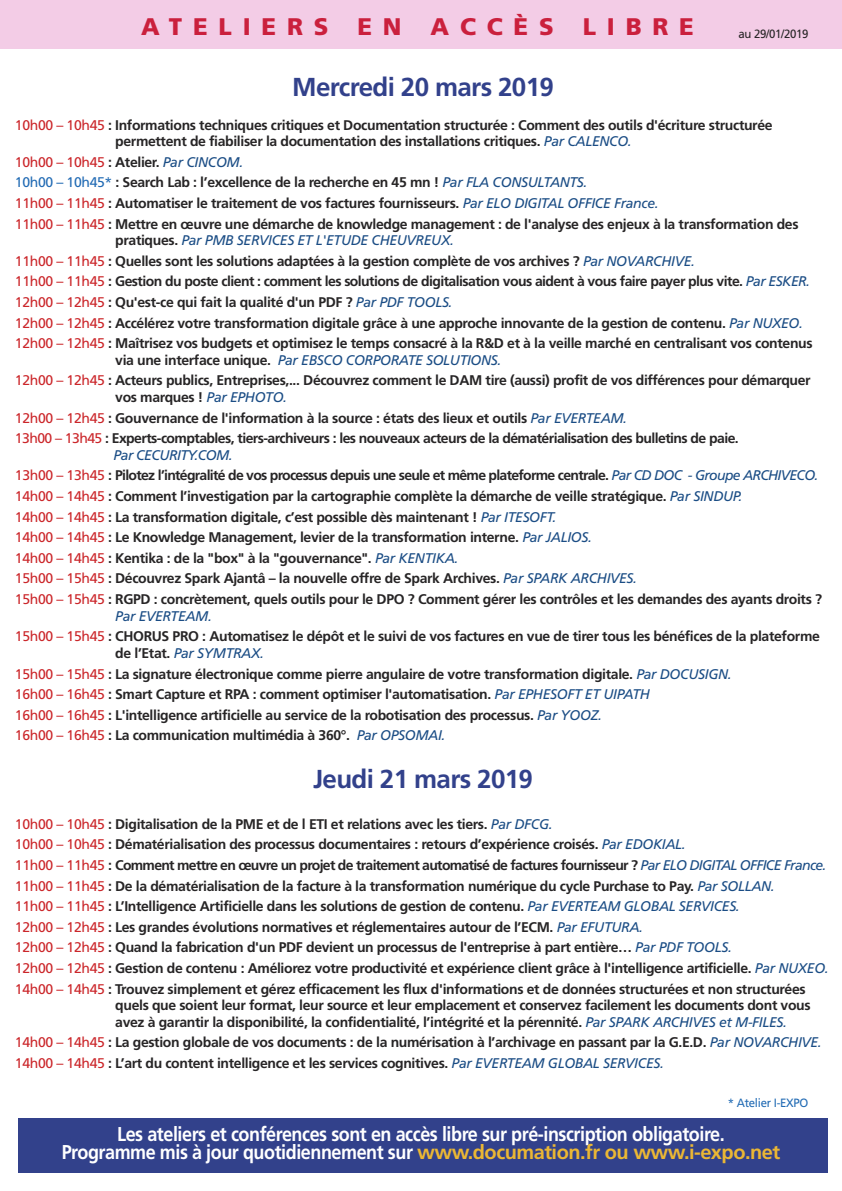
<style>
.page{position:relative;width:842px;height:1191px;background:#fff}
.page>*{position:absolute;margin:0;border:0;box-sizing:border-box;transform-origin:0 0}
.t1{font:700 26px "Frutiger";letter-spacing:-.025em;color:#32418b}
.t2{font:900 24px "Frutiger";letter-spacing:.45em;color:#cb262a}
.t3{font:700 20px/18px "Frutiger";letter-spacing:-.025em;color:#fff;text-align:center;scale:.9 1}
.t4{font:700 14px/20.6px "Frutiger";letter-spacing:-.025em;color:#272526}
.t5{font:12px "Frutiger";letter-spacing:-.025em;color:#226bb4;scale:.95 1}
.t6{font:12px "Frutiger";letter-spacing:-.025em;color:#272526;scale:.95 1}
.s1{font-weight:400;color:#cb262a}
.s2{font-weight:400;font-style:italic;color:#1b4d85}
.s3{font-weight:400;color:#226bb4}
.s4{color:#ebb734}
</style>
<div class="page">
<div style="left:0;top:0;width:842px;height:48px;background:#f3cce6"></div>
<div style="left:19px;top:1117px;width:809px;height:55px;background:#32418b"></div>
<h2 class="t2" style="left:141px;top:17px;width:554px">ATELIERS EN ACCÈS LIBRE</h2>
<p class="t6" style="left:738px;top:29px;width:75px">au 29/01/2019</p>
<h1 class="t1" style="left:292px;top:76px;width:263px">Mercredi 20 mars 2019</h1>
<p class="t4" style="left:115px;top:117px;width:659px;line-height:16.6px;text-indent:-100px"><span class="s1">10h00 – 10h45</span> : Informations techniques critiques et Documentation structurée : Comment des outils d'écriture structurée permettent de fiabiliser la documentation des installations critiques. <span class="s2">Par CALENCO.</span></p>
<p class="t4" style="left:15px;top:153px;width:785px"><span class="s1">10h00 – 10h45</span> : Atelier. <span class="s2">Par CINCOM.<br></span><span class="s3">10h00 – 10h45*</span> : Search Lab : l’excellence de la recherche en 45 mn ! <span class="s2">Par FLA CONSULTANTS.<br></span><span class="s1">11h00 – 11h45</span> : Automatiser le traitement de vos factures fournisseurs. <span class="s2">Par ELO DIGITAL OFFICE France.<br></span><span class="s1">11h00 – 11h45</span> : Mettre en œuvre une démarche de knowledge management : de l'analyse des enjeux à la transformation des</p>
<p class="t4" style="left:15px;top:231px;width:799px;text-indent:100px">pratiques. <span class="s2">Par PMB SERVICES ET L'ETUDE CHEUVREUX.<br></span><span class="s1">11h00 – 11h45</span> : Quelles sont les solutions adaptées à la gestion complète de vos archives ? <span class="s2">Par NOVARCHIVE.<br></span><span class="s1">11h00 – 11h45</span> : Gestion du poste client : comment les solutions de digitalisation vous aident à vous faire payer plus vite. <span class="s2">Par ESKER.<br></span><span class="s1">12h00 – 12h45</span> : Qu'est-ce qui fait la qualité d'un PDF ? <span class="s2">Par PDF TOOLS.<br></span><span class="s1">12h00 – 12h45</span> : Accélérez votre transformation digitale grâce à une approche innovante de la gestion de contenu. <span class="s2">Par NUXEO.<br></span><span class="s1">12h00 – 12h45</span> : Maîtrisez vos budgets et optimisez le temps consacré à la R&amp;D et à la veille marché en centralisant vos contenus</p>
<p class="t4" style="left:15px;top:351px;width:797px;text-indent:100px">via une interface unique. <span class="s2">Par EBSCO CORPORATE SOLUTIONS.<br></span><span class="s1">12h00 – 12h45</span> : Acteurs publics, Entreprises,... Découvrez comment le DAM tire (aussi) profit de vos différences pour démarquer</p>
<p class="t4" style="left:15px;top:388px;width:725px;text-indent:100px">vos marques ! <span class="s2">Par EPHOTO.<br></span><span class="s1">12h00 – 12h45</span> : Gouvernance de l'information à la source : états des lieux et outils <span class="s2">Par EVERTEAM.<br></span><span class="s1">13h00 – 13h45</span> : Experts-comptables, tiers-archiveurs : les nouveaux acteurs de la dématérialisation des bulletins de paie.</p>
<p class="t4" style="left:15px;top:446px;width:809px;text-indent:99px"><span class="s2">Par CECURITY.COM.<br></span><span class="s1">13h00 – 13h45</span> : Pilotez l’intégralité de vos processus depuis une seule et même plateforme centrale. <span class="s2">Par CD DOC - Groupe ARCHIVECO.<br></span><span class="s1">14h00 – 14h45</span> : Comment l’investigation par la cartographie complète la démarche de veille stratégique. <span class="s2">Par SINDUP.<br></span><span class="s1">14h00 – 14h45</span> : La transformation digitale, c’est possible dès maintenant ! <span class="s2">Par ITESOFT.<br></span><span class="s1">14h00 – 14h45</span> : Le Knowledge Management, levier de la transformation interne. <span class="s2">Par JALIOS.<br></span><span class="s1">14h00 – 14h45</span> : Kentika : de la "box" à la "gouvernance". <span class="s2">Par KENTIKA.<br></span><span class="s1">15h00 – 15h45</span> : Découvrez Spark Ajantâ – la nouvelle offre de Spark Archives. <span class="s2">Par SPARK ARCHIVES.<br></span><span class="s1">15h00 – 15h45</span> : RGPD : concrètement, quels outils pour le DPO ? Comment gérer les contrôles et les demandes des ayants droits ?</p>
<p class="t4" style="left:15px;top:606px;width:806px;text-indent:100px"><span class="s2">Par EVERTEAM.<br></span><span class="s1">15h00 – 15h45</span> : CHORUS PRO : Automatisez le dépôt et le suivi de vos factures en vue de tirer tous les bénéfices de la plateforme</p>
<p class="t4" style="left:15px;top:644px;width:718px;text-indent:100px">de l’Etat. <span class="s2">Par SYMTRAX.<br></span><span class="s1">15h00 – 15h45</span> : La signature électronique comme pierre angulaire de votre transformation digitale. <span class="s2">Par DOCUSIGN.<br></span><span class="s1">16h00 – 16h45</span> : Smart Capture et RPA : comment optimiser l'automatisation. <span class="s2">Par EPHESOFT ET UIPATH<br></span><span class="s1">16h00 – 16h45</span> : L'intelligence artificielle au service de la robotisation des processus. <span class="s2">Par YOOZ.<br></span><span class="s1">16h00 – 16h45</span> : La communication multimédia à 360°. <span class="s2">Par OPSOMAI.</span></p>
<h1 class="t1" style="left:313px;top:768px;width:221px">Jeudi 21 mars 2019</h1>
<p class="t4" style="left:15px;top:814px;width:815px"><span class="s1">10h00 – 10h45</span> : Digitalisation de la PME et de l ETI et relations avec les tiers. <span class="s2">Par DFCG.<br></span><span class="s1">10h00 – 10h45</span> : Dématérialisation des processus documentaires : retours d’expérience croisés. <span class="s2">Par EDOKIAL.<br></span><span class="s1">11h00 – 11h45</span> : Comment mettre en œuvre un projet de traitement automatisé de factures fournisseur ? <span class="s2">Par ELO DIGITAL OFFICE France.<br></span><span class="s1">11h00 – 11h45</span> : De la dématérialisation de la facture à la transformation numérique du cycle Purchase to Pay. <span class="s2">Par SOLLAN.<br></span><span class="s1">11h00 – 11h45</span> : L’Intelligence Artificielle dans les solutions de gestion de contenu. <span class="s2">Par EVERTEAM GLOBAL SERVICES.<br></span><span class="s1">12h00 – 12h45</span> : Les grandes évolutions normatives et réglementaires autour de l’ECM. <span class="s2">Par EFUTURA.<br></span><span class="s1">12h00 – 12h45</span> : Quand la fabrication d'un PDF devient un processus de l'entreprise à part entière… <span class="s2">Par PDF TOOLS.<br></span><span class="s1">12h00 – 12h45</span> : Gestion de contenu : Améliorez votre productivité et expérience client grâce à l'intelligence artificielle. <span class="s2">Par NUXEO.<br></span><span class="s1">14h00 – 14h45</span> : Trouvez simplement et gérez efficacement les flux d'informations et de données structurées et non structurées</p>
<p class="t4" style="left:115px;top:998px;width:697px;line-height:16.6px">quels que soient leur format, leur source et leur emplacement et conservez facilement les documents dont vous avez à garantir la disponibilité, la confidentialité, l’intégrité et la pérennité. <span class="s2">Par SPARK ARCHIVES et M-FILES.</span></p>
<p class="t4" style="left:15px;top:1033px;width:808px"><span class="s1">14h00 – 14h45</span> : La gestion globale de vos documents : de la numérisation à l’archivage en passant par la G.E.D. <span class="s2">Par NOVARCHIVE.<br></span><span class="s1">14h00 – 14h45</span> : L’art du content intelligence et les services cognitives. <span class="s2">Par EVERTEAM GLOBAL SERVICES.</span></p>
<p class="t5" style="left:728px;top:1098px;width:86px">* Atelier I-EXPO</p>
<h3 class="t3" style="left:62px;top:1126px;width:800px">Les ateliers et conférences sont en accès libre sur pré-inscription obligatoire.<br>Programme mis à jour quotidiennement sur <span class="s4">www.documation.fr ou www.i-expo.net</span></h3>
</div>
